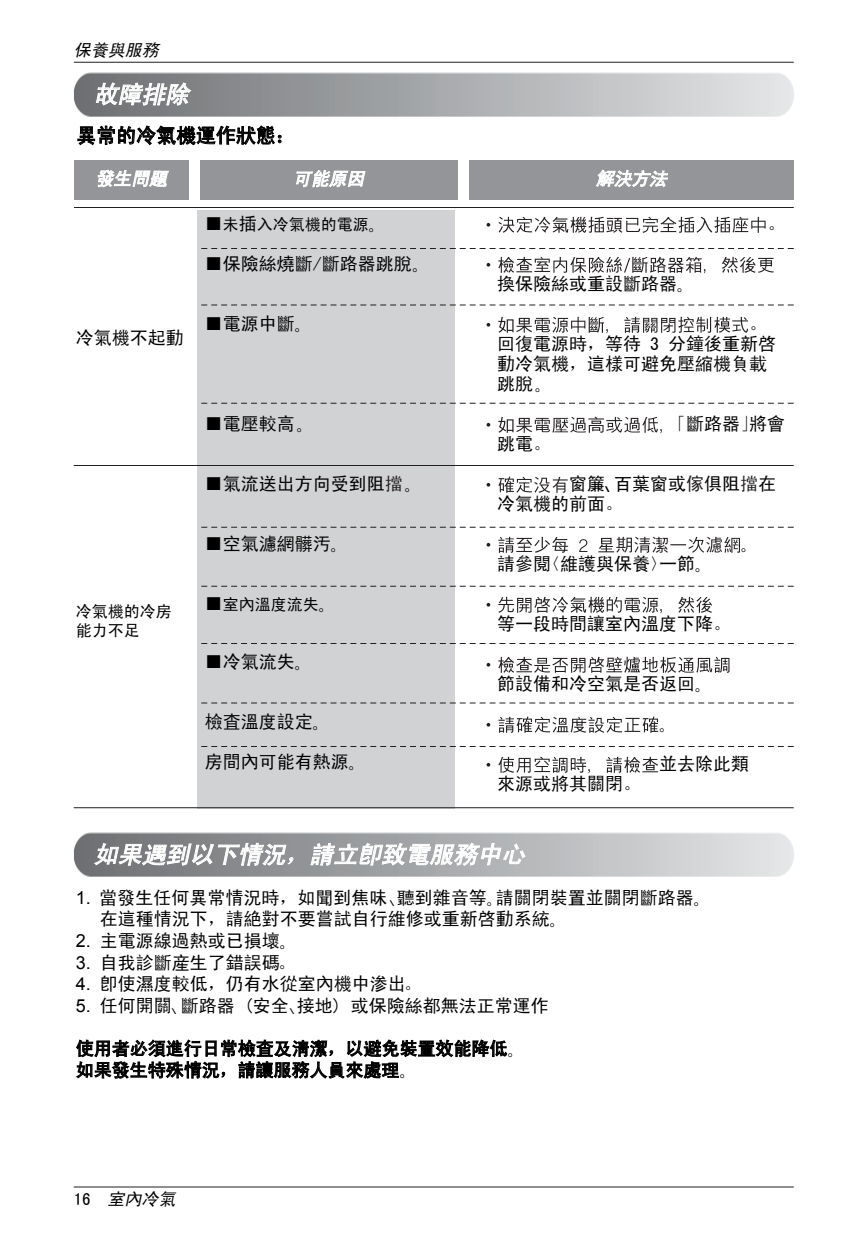
<style>
.page{position:relative;width:850px;height:1246px;background:#fff}
.page>*{position:absolute;margin:0;border:0;box-sizing:border-box;transform-origin:0 0}
.t1{font:italic 24px "Sim Hei";color:#fff}
.t2{font:20px "Sim Hei";letter-spacing:-.005em;color:#000}
.t3{font:18px/20px "Sim Hei";color:#000}
.t4{font:italic 18px "Sim Hei";color:#fff}
.t5{font:italic 17px "Sim Hei";color:#000}
.t6{font:16px/19.2px "Sim Hei";color:#000}
.t7{font:8px "Arial";color:#000;scale:2 1}
.t8{font:700 8px "Arial";color:#000;scale:2 1}
.s1{font-size:18px}
.s2{color:#231f20}
.s3{font-family:"Arial"}
.s4{font-style:normal}
</style>
<div class="page">
<hr style="left:74px;top:62px;width:720px;height:1px;background:#231f20">
<hr style="left:74px;top:1186px;width:720px;height:2px;background:#231f20">
<svg style="left:94px;top:82px;width:100px;height:24px;background:#aaabad"></svg>
<div style="left:197px;top:210px;width:258px;height:599px;background:#d1d2d4"></div>
<svg style="left:77px;top:125px;width:205px;height:21px"></svg>
<div style="left:74px;top:160px;width:115px;height:40px;background:#939598"></div>
<svg style="left:97px;top:169px;width:72px;height:19px"></svg>
<svg style="left:487px;top:217px;width:279px;height:16px"></svg>
<svg style="left:487px;top:257px;width:287px;height:16px"></svg>
<svg style="left:487px;top:317px;width:261px;height:16px"></svg>
<svg style="left:487px;top:417px;width:175px;height:16px"></svg>
<svg style="left:487px;top:477px;width:81px;height:16px"></svg>
<svg style="left:487px;top:537px;width:253px;height:16px"></svg>
<svg style="left:487px;top:597px;width:225px;height:16px"></svg>
<svg style="left:487px;top:657px;width:242px;height:16px"></svg>
<svg style="left:487px;top:717px;width:171px;height:16px"></svg>
<svg style="left:487px;top:757px;width:171px;height:16px"></svg>
<div style="left:469px;top:160px;width:325px;height:40px;background:#939598"></div>
<svg style="left:596px;top:169px;width:72px;height:19px"></svg>
<hr style="left:74px;top:207px;width:720px;height:1px;background:#231f20">
<div style="left:200px;top:160px;width:258px;height:40px;background:#939598"></div>
<svg style="left:296px;top:170px;width:70px;height:18px"></svg>
<svg style="left:201px;top:248px;width:593px;height:1px"></svg>
<svg style="left:201px;top:304px;width:593px;height:2px"></svg>
<svg style="left:201px;top:403px;width:593px;height:1px"></svg>
<svg style="left:201px;top:527px;width:593px;height:1px"></svg>
<svg style="left:201px;top:586px;width:593px;height:1px"></svg>
<svg style="left:201px;top:643px;width:593px;height:1px"></svg>
<svg style="left:201px;top:702px;width:593px;height:2px"></svg>
<svg style="left:201px;top:746px;width:593px;height:1px"></svg>
<hr style="left:74px;top:465px;width:720px;height:1px;background:#231f20">
<hr style="left:74px;top:807px;width:720px;height:1px;background:#231f20">
<svg style="left:76px;top:1039px;width:431px;height:40px"></svg>
<svg style="left:92px;top:842px;width:203px;height:24px;background:#a8a9ab"></svg>
<svg style="left:309px;top:842px;width:220px;height:35px;background:#babcbe"></svg>
<p class="t5" style="left:74px;top:42px;width:90px">保養與服務</p>
<h1 class="t1" style="left:94px;top:82px;width:102px">故障排除</h1>
<p class="t2" style="left:76px;top:125px;width:221px">異常的冷氣機運作狀態：</p>
<p class="t4" style="left:96px;top:169px;width:77px">發生問題</p>
<p class="t6" style="left:205px;top:215px;width:181px"><span class="s1">■</span>未<span class="s1">插</span>入冷氣機的電源<span class="s1">。</span></p>
<p class="t3" style="left:205px;top:254px;width:225px">■保險絲燒斷/斷路器跳脫。</p>
<p class="t4" style="left:293px;top:170px;width:77px">可能原因</p>
<p class="t4" style="left:596px;top:170px;width:77px">解決方法</p>
<p class="t3" style="left:767px;top:214px;width:19px">。</p>
<p class="t3" style="left:76px;top:327px;width:109px">冷氣機不起動</p>
<p class="t3" style="left:205px;top:314px;width:107px">■電源中斷。</p>
<p class="t6" style="left:76px;top:602px;width:97px">冷氣機的冷房能力不足</p>
<p class="t3" style="left:205px;top:414px;width:109px">■電壓較高。</p>
<p class="t3" style="left:205px;top:474px;width:217px">■氣流送出方向受到阻<span class="s2">擋</span>。</p>
<p class="t3" style="left:205px;top:534px;width:143px">■空氣濾網髒汚。</p>
<p class="t6" style="left:205px;top:595px;width:131px"><span class="s1">■</span>室內溫度流失<span class="s1">。</span></p>
<p class="t3" style="left:205px;top:652px;width:107px">■冷氣流失。</p>
<p class="t3" style="left:205px;top:712px;width:125px">檢査溫度設定。</p>
<p class="t3" style="left:205px;top:752px;width:161px">房間內可能有熱源。</p>
<p class="t3" style="left:497px;top:274px;width:197px">換保險絲或重設斷路器。</p>
<p class="t3" style="left:497px;top:314px;width:280px;text-indent:252px">。回復電源時，等待 3 分鐘後重新啓動冷氣機，這樣可避免壓縮機負載跳脫。</p>
<p class="t3" style="left:668px;top:414px;width:118px">「斷路器」將會</p>
<p class="t3" style="left:497px;top:434px;width:55px">跳電。</p>
<p class="t3" style="left:569px;top:474px;width:37px">窗簾</p>
<p class="t8" style="left:605px;top:484px;width:4px">\</p>
<p class="t3" style="left:497px;top:474px;width:280px;text-indent:117px">百葉窗或<span class="s2">傢</span>俱阻<span class="s2">擋</span>在冷氣機的前面。</p>
<p class="t3" style="left:739px;top:536px;width:19px">。</p>
<p class="t3" style="left:497px;top:554px;width:215px">請參閱〈維護與保養〉一節。</p>
<p class="t3" style="left:497px;top:614px;width:235px">等一段時間讓室內溫度下降。</p>
<p class="t3" style="left:497px;top:674px;width:215px">節設備和冷空氣是否返回。</p>
<p class="t3" style="left:657px;top:707px;width:93px;line-height:38px">。<br>並去除此類</p>
<p class="t3" style="left:497px;top:774px;width:145px">來源或將其關閉。</p>
<h1 class="t1" style="left:94px;top:842px;width:438px">如果遇到以下情況，請立卽致電服務中心</h1>
<p class="t3" style="left:100px;top:887px;width:612px;line-height:21.6px;text-indent:297px">聽到雜音等。請關閉裝置並關閉斷路器。在這種情況下，請絶對不要嘗試自行維修或重新啓動系統。</p>
<p class="t3" style="left:76px;top:931px;width:222px"><span class="s3">2.</span> 主電源線過熱或已損壞。</p>
<p class="t3" style="left:76px;top:952px;width:222px"><span class="s3">3.</span> 自我診斷産生了錯誤碼。</p>
<p class="t3" style="left:76px;top:974px;width:348px"><span class="s3">4.</span> 卽使濕度較低，仍有水從室內機中渗出。</p>
<p class="t3" style="left:76px;top:995px;width:98px"><span class="s3">5.</span> 任何開關</p>
<p class="t7" style="left:172px;top:1006px;width:4px">\</p>
<p class="t3" style="left:181px;top:995px;width:109px">斷路器 (安全</p>
<p class="t7" style="left:290px;top:1006px;width:4px">\</p>
<p class="t3" style="left:297px;top:995px;width:253px">接地) 或保險絲都無法正常運作</p>
<p class="t3" style="left:76px;top:1038px;width:450px;line-height:21.6px">使用者必須進行日常檢査及淸潔，以避免裝置效能降低。如果發生特殊情況，請讓服務人員來處理。</p>
<p class="t3" style="left:76px;top:887px;width:313px"><span class="s3">1.</span> 當發生任何異常情況時，如聞到焦味</p>
<p class="t7" style="left:390px;top:898px;width:4px">\</p>
<p class="t5" style="left:74px;top:1191px;width:107px"><span class="s4">1 6</span> 室內冷氣</p>
</div>
